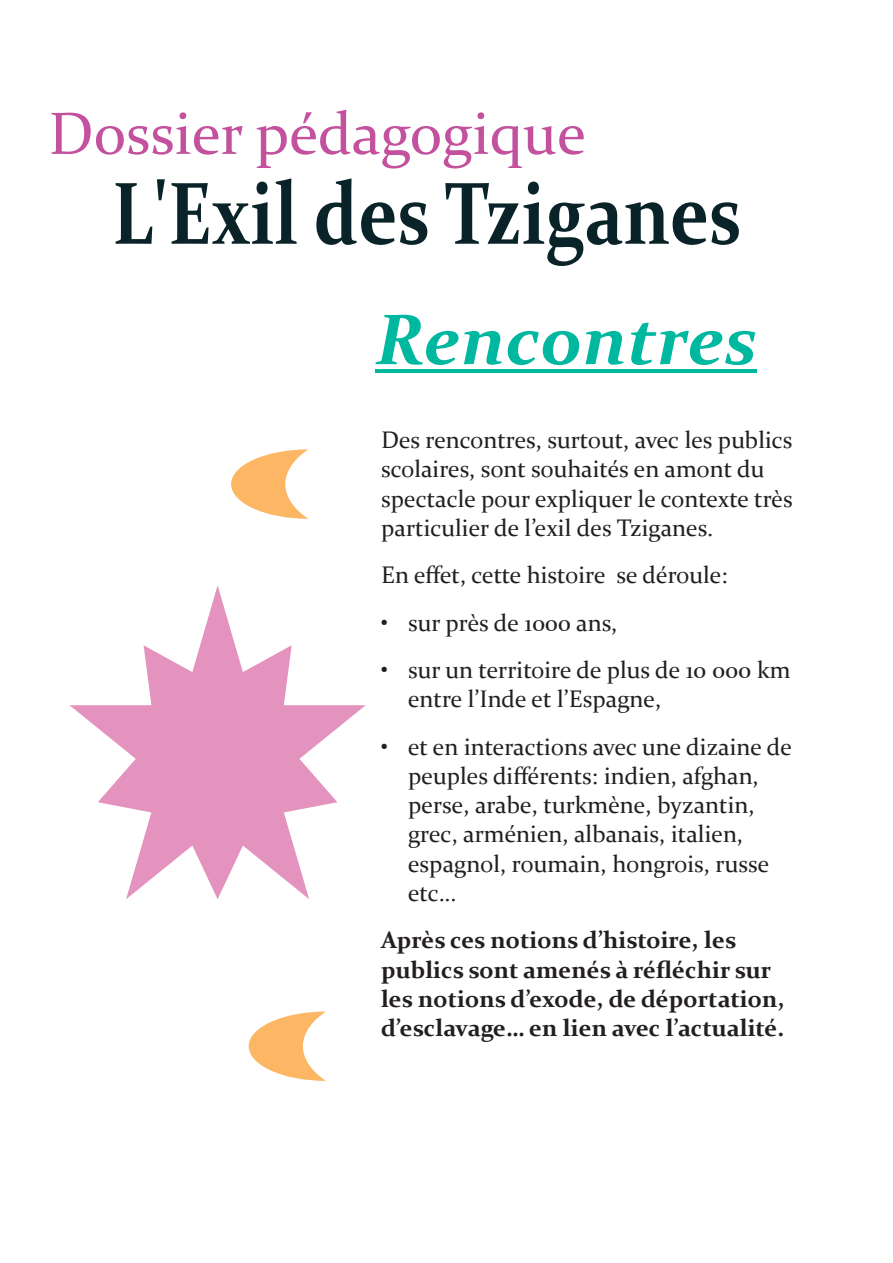
<style>
.page{position:relative;width:893px;height:1263px;background:#fff}
.page>*{position:absolute;margin:0;border:0;box-sizing:border-box;transform-origin:0 0}
.t1{font:700 88.65px "Constantia";color:#092329;scale:.81 1}
.t2{font:italic 700 72px "Constantia";color:#00b7a0}
.t3{font:60px "Constantia";color:#c3519e}
.t4{font:24px/29.2px "Constantia";color:#231f20}
.t5{font:700 24px/29.2px "Constantia";color:#231f20}
</style>
<div class="page">
<svg style="left:70px;top:585px;width:296px;height:314px"></svg>
<svg style="left:231px;top:449px;width:77px;height:70px"></svg>
<svg style="left:249px;top:1011px;width:77px;height:70px"></svg>
<hr style="left:375px;top:369px;width:382px;height:4px;background:#00b7a0">
<h3 class="t3" style="left:49px;top:109px;width:539px">Dossier pédagogique</h3>
<h1 class="t1" style="left:112px;top:177px;width:779px">L'Exil des Tziganes</h1>
<h2 class="t2" style="left:375px;top:310px;width:383px">Rencontres</h2>
<p class="t4" style="left:381px;top:427px;width:413px">Des rencontres, surtout, avec les publics scolaires, sont souhaités en amont du spectacle pour expliquer le contexte très particulier de l’exil des Tziganes.</p>
<p class="t4" style="left:381px;top:563px;width:348px">En effet, cette histoire se déroule:</p>
<p class="t4" style="left:381px;top:610px;width:238px">• sur près de 1000 ans,</p>
<p class="t4" style="left:408px;top:657px;width:384px;text-indent:-27px">• sur un territoire de plus de 10 000 km entre l’Inde et l’Espagne,</p>
<p class="t4" style="left:408px;top:734px;width:385px;text-indent:-27px">• et en interactions avec une dizaine de peuples différents: indien, afghan, perse, arabe, turkmène, byzantin, grec, arménien, albanais, italien, espagnol, roumain, hongrois, russe etc…</p>
<p class="t5" style="left:381px;top:928px;width:405px">Après ces notions d’histoire, les publics sont amenés à réfléchir sur les notions d’exode, de déportation, d’esclavage… en lien avec l’actualité.</p>
</div>
